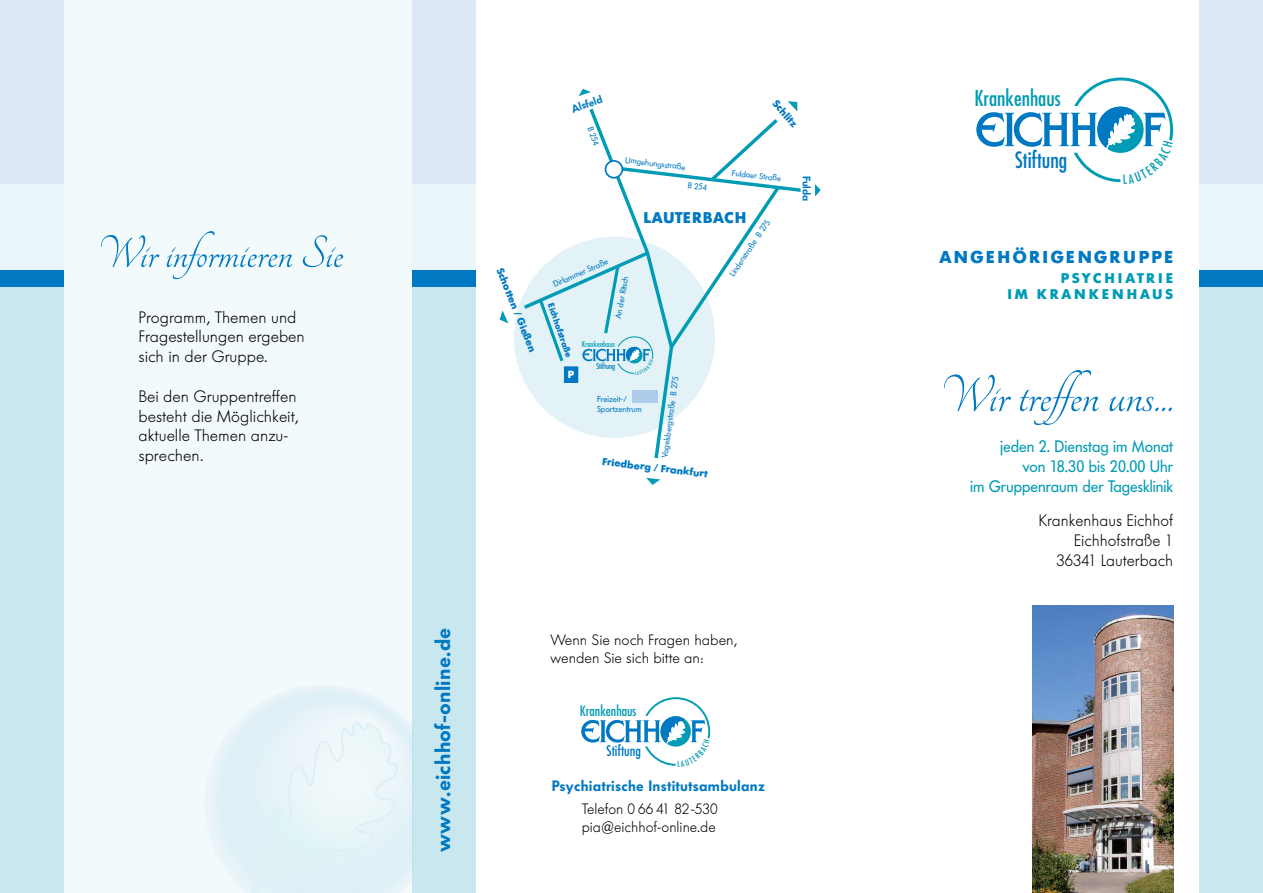
<style>
.page{position:relative;width:1263px;height:893px;background:#fff}
.page>*{position:absolute;margin:0;border:0;box-sizing:border-box;transform-origin:0 0}
.t1{font:56.7px "Tangerine";color:#0079c2;scale:1.04 1}
.t2{font:49.5px "Tangerine";color:#0079c2;scale:1.04 1}
.t3{font:condensed 21.9px "Futura";color:#0079c2}
.t4{font:condensed 21.3px "Futura";color:#009bb4}
.t5{font:600 21px "Futura BQ";letter-spacing:.015em;color:#0079c2}
.t6{font:700 17.1px "Futura BQ";letter-spacing:.13em;color:#0079c2}
.t7{font:300 16.5px/19.8px "Futura BQ";color:#000}
.t8{font:16.5px/19.8px "Futura BQ";color:#009bb4;text-align:right}
.t9{font:700 15.45px "Futura BQ";letter-spacing:.05em;color:#0079c2}
.t10{font:300 15px/18px "Futura BQ";color:#000}
.t11{font:600 15px "Futura BQ";letter-spacing:.02em;color:#0079c2}
.t12{font:condensed 14.4px "Futura";color:#0079c2}
.t13{font:700 13.95px/16.6px "Futura BQ";letter-spacing:.2em;color:#009bb4;text-align:right}
.t14{font:condensed 13.95px "Futura";color:#009bb4}
.t15{font:600 10.8px "Futura BQ";letter-spacing:-.01em;color:#0079c2}
.t16{font:700 10.35px "Futura BQ";color:#0079c2}
.t17{font:700 10.35px "Futura BQ";color:#fff}
.t18{font:8.55px/10.4px "Futura BQ";color:#0079c2}
.t19{font:700 8.55px "Futura BQ";color:#0079c2}
.t20{font:condensed 7.95px "Futura";color:#0079c2}
.t21{font:condensed 7.65px "Futura";letter-spacing:.03em;color:#009bb4}
</style>
<div class="page">
<div style="left:0;top:0;width:412px;height:893px;background:#f3fafb"></div>
<div style="left:1199px;top:281px;width:64px;height:612px;background:#c9e7ee"></div>
<div style="left:1199px;top:0;width:64px;height:287px;background:#dee9f8"></div>
<div style="left:1199px;top:184px;width:64px;height:86px;background:#eaf6f9"></div>
<div style="left:1199px;top:270px;width:64px;height:16px;background:#0079c2"></div>
<div style="left:412px;top:287px;width:64px;height:606px;background:#c9e7ee"></div>
<div style="left:0;top:287px;width:64px;height:606px;background:#c9e7ee"></div>
<div style="left:412px;top:0;width:64px;height:281px;background:#dee9f8"></div>
<div style="left:0;top:0;width:64px;height:281px;background:#dee9f8"></div>
<div style="left:412px;top:184px;width:64px;height:86px;background:#eaf6f9"></div>
<div style="left:412px;top:270px;width:64px;height:16px;background:#0079c2"></div>
<div style="left:0;top:184px;width:64px;height:86px;background:#eaf6f9"></div>
<div style="left:0;top:271px;width:64px;height:16px;background:#0079c2"></div>
<svg style="left:815px;top:184px;width:6px;height:12px"></svg>
<img style="left:1032px;top:606px;width:141px;height:287px">
<svg style="left:210px;top:687px;width:202px;height:206px"></svg>
<svg style="left:976px;top:78px;width:197px;height:105px"></svg>
<svg style="left:581px;top:697px;width:129px;height:69px"></svg>
<svg style="left:499px;top:89px;width:301px;height:396px"></svg>
<h2 class="t2" style="left:97px;top:229px;width:238px">Wir informieren Sie</h2>
<p class="t7" style="left:138px;top:307px;width:168px">Programm, Themen und<br>Fragestellungen ergeben sich in der Gruppe.</p>
<p class="t7" style="left:138px;top:386px;width:162px">Bei den Gruppentreffen besteht die Möglichkeit, aktuelle Themen anzu&shy;sprechen.</p>
<p class="t16" style="left:506px;top:266px;width:91px;rotate:68deg">Schotten / Gießen</p>
<p class="t15" style="left:570px;top:103px;width:33px;rotate:-18deg">Alsfeld</p>
<p class="t18" style="left:595px;top:125px;width:21px;rotate:70deg">B 254</p>
<p class="t16" style="left:780px;top:98px;width:33px;rotate:48deg">Schlitz</p>
<p class="t18" style="left:626px;top:155px;width:62px;rotate:7deg">Umgehungsstraße</p>
<p class="t18" style="left:733px;top:168px;width:51px;rotate:7deg">Fuldaer Straße</p>
<p class="t18" style="left:688px;top:180px;width:21px;rotate:8deg">B 254</p>
<p class="t9" style="left:643px;top:208px;width:104px">LAUTERBACH</p>
<p class="t18" style="left:727px;top:273px;width:68px;rotate:-56deg">Lindenstraße B 275</p>
<p class="t18" style="left:551px;top:280px;width:61px;rotate:-24deg">Dirlammer Straße</p>
<p class="t18" style="left:613px;top:318px;width:45px;rotate:-80deg">An der Ritsch</p>
<p class="t19" style="left:556px;top:302px;width:58px;rotate:71deg">Eichhofstraße</p>
<p class="t21" style="left:582px;top:339px;width:35px">Krankenhaus</p>
<p class="t20" style="left:596px;top:361px;width:20px">Stiftung</p>
<p class="t17" style="left:568px;top:368px;width:8px">P</p>
<p class="t18" style="left:659px;top:457px;width:83px;rotate:-82deg">Vogelsbergstraße B 275</p>
<p class="t18" style="left:597px;top:393px;width:46px">Freizeit-/<br>Sportzentrum</p>
<p class="t16" style="left:603px;top:455px;width:108px;rotate:7deg">Friedberg / Frankfurt</p>
<p class="t15" style="left:813px;top:176px;width:27px;rotate:90deg">Fulda</p>
<p class="t5" style="left:431px;top:852px;width:225px;rotate:-90deg">www.eichhof-online.de</p>
<p class="t10" style="left:551px;top:631px;width:188px">Wenn Sie noch Fragen haben, wenden Sie sich bitte an:</p>
<p class="t14" style="left:580px;top:702px;width:58px">Krankenhaus</p>
<p class="t12" style="left:607px;top:742px;width:36px">Stiftung</p>
<p class="t11" style="left:552px;top:777px;width:215px">Psychiatrische Institutsambulanz</p>
<p class="t10" style="left:582px;top:800px;width:137px">Telefon 0 66 41 82-530 pia@eichhof-online.de</p>
<p class="t4" style="left:974px;top:85px;width:88px">Krankenhaus</p>
<h3 class="t3" style="left:1015px;top:146px;width:54px">Stiftung</h3>
<p class="t6" style="left:939px;top:247px;width:235px">ANGEHÖRIGENGRUPPE</p>
<p class="t13" style="left:1007px;top:269px;width:167px">PSYCHIATRIE<br>IM KRANKENHAUS</p>
<h1 class="t1" style="left:940px;top:368px;width:226px">Wir treffen uns...</h1>
<p class="t8" style="left:970px;top:436px;width:205px">jeden 2. Dienstag im Monat<br>von 18.30 bis 20.00 Uhr<br>im Gruppenraum der Tagesklinik</p>
<p class="t7" style="left:1038px;top:511px;width:136px;text-align:right">Krankenhaus Eichhof<br>Eichhofstraße 1<br>36341 Lauterbach</p>
</div>
